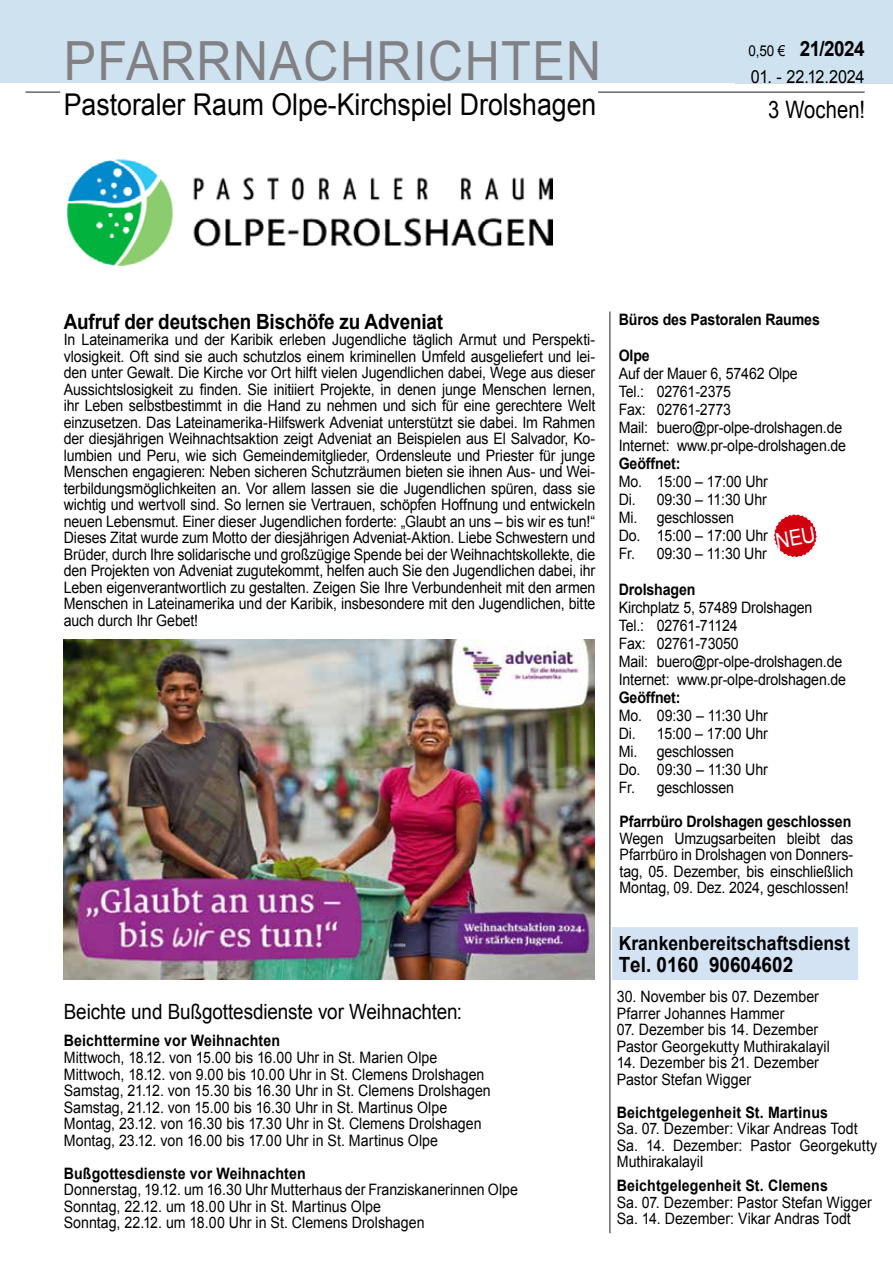
<style>
.page{position:relative;width:893px;height:1263px;background:#fff}
.page>*{position:absolute;margin:0;border:0;box-sizing:border-box;transform-origin:0 0}
.t1{font:54px "Arial";letter-spacing:.03em;color:#818084;scale:.9 1}
.t2{font:30px "Arial";color:#000;scale:.89 1}
.t3{font:24px "Arial";letter-spacing:.005em;color:#000;scale:.84 1}
.t4{font:700 21px "Arial";letter-spacing:-.01em;color:#000;scale:.9 1}
.t5{font:21px "Arial";letter-spacing:-.01em;color:#000;scale:.9 1}
.t6{font:700 19.5px "Arial";color:#000;scale:.9 1}
.t7{font:18px "Arial";letter-spacing:-.015em;color:#000;scale:.9 1}
.t8{font:15.75px/16.5px "Arial";letter-spacing:-.005em;color:#000;scale:.9 1}
.t9{font:700 15.75px "Arial";letter-spacing:.01em;color:#000;scale:.9 1}
.t10{font:700 15.75px "Arial";letter-spacing:-.01em;color:#000;scale:.9 1}
.s1{font-weight:400;font-size:15px}
</style>
<div class="page">
<img style="left:64px;top:640px;width:530px;height:339px">
<div style="left:0;top:0;width:893px;height:83px;background:#cfe2f0"></div>
<hr style="left:598px;top:91px;width:267px;height:2px;background:#68676c">
<hr style="left:609px;top:311px;width:2px;height:922px;background:#68676c">
<hr style="left:25px;top:91px;width:35px;height:2px;background:#68676c">
<div style="left:611px;top:926px;width:248px;height:55px;background:#d3e3f4;border:1px solid #fff"></div>
<img style="left:67px;top:159px;width:485px;height:106px">
<svg style="left:773px;top:513px;width:45px;height:45px"></svg>
<h1 class="t1" style="left:64px;top:26px;width:599px">PFARRNACHRICHTEN</h1>
<h2 class="t2" style="left:64px;top:85px;width:600px">Pastoraler Raum Olpe-Kirchspiel Drolshagen</h2>
<h3 class="t4" style="left:748px;top:34px;width:130px"><span class="s1">0,50 €</span> 21/2024</h3>
<p class="t7" style="left:751px;top:65px;width:128px">01. - 22.12.2024</p>
<h3 class="t3" style="left:768px;top:94px;width:117px">3 Wochen!</h3>
<h3 class="t4" style="left:64px;top:307px;width:423px">Aufruf der deutschen Bischöfe zu Adveniat</h3>
<p class="t8" style="left:64px;top:332px;width:592px;text-align:justify">In Lateinamerika und der Karibik erleben Jugendliche täglich Armut und Perspekti&shy;vlosigkeit. Oft sind sie auch schutzlos einem kriminellen Umfeld ausgeliefert und lei&shy;den unter Gewalt. Die Kirche vor Ort hilft vielen Jugendlichen dabei, Wege aus dieser Aussichtslosigkeit zu finden. Sie initiiert Projekte, in denen junge Menschen lernen, ihr Leben selbstbestimmt in die Hand zu nehmen und sich für eine gerechtere Welt einzusetzen. Das Lateinamerika-Hilfswerk Adveniat unterstützt sie dabei. Im Rahmen der diesjährigen Weihnachtsaktion zeigt Adveniat an Beispielen aus El Salvador, Ko&shy;lumbien und Peru, wie sich Gemeindemitglieder, Ordensleute und Priester für junge Menschen engagieren: Neben sicheren Schutzräumen bieten sie ihnen Aus- und Wei&shy;terbildungsmöglichkeiten an. Vor allem lassen sie die Jugendlichen spüren, dass sie wichtig und wertvoll sind. So lernen sie Vertrauen, schöpfen Hoffnung und entwickeln neuen Lebensmut. Einer dieser Jugendlichen forderte: „Glaubt an uns – bis wir es tun!“ Dieses Zitat wurde zum Motto der diesjährigen Adveniat-Aktion. Liebe Schwestern und Brüder, durch Ihre solidarische und großzügige Spende bei der Weihnachtskollekte, die den Projekten von Adveniat zugutekommt, helfen auch Sie den Jugendlichen dabei, ihr Leben eigenverantwortlich zu gestalten. Zeigen Sie Ihre Verbundenheit mit den armen Menschen in Lateinamerika und der Karibik, insbesondere mit den Jugendlichen, bitte auch durch Ihr Gebet!</p>
<h3 class="t5" style="left:64px;top:998px;width:444px">Beichte und Bußgottesdienste vor Weihnachten:</h3>
<p class="t9" style="left:64px;top:1030px;width:242px">Beichttermine vor Weihnachten</p>
<p class="t8" style="left:64px;top:1049px;width:476px">Mittwoch, 18.12. von 15.00 bis 16.00 Uhr in St. Marien Olpe Mittwoch, 18.12. von 9.00 bis 10.00 Uhr in St. Clemens Drolshagen Samstag, 21.12. von 15.30 bis 16.30 Uhr in St. Clemens Drolshagen Samstag, 21.12. von 15.00 bis 16.30 Uhr in St. Martinus Olpe Montag, 23.12. von 16.30 bis 17.30 Uhr in St. Clemens Drolshagen Montag, 23.12. von 16.00 bis 17.00 Uhr in St. Martinus Olpe</p>
<p class="t9" style="left:64px;top:1162px;width:270px">Bußgottesdienste vor Weihnachten</p>
<p class="t8" style="left:64px;top:1181px;width:506px">Donnerstag, 19.12. um 16.30 Uhr Mutterhaus der Franziskanerinnen Olpe<br>Sonntag, 22.12. um 18.00 Uhr in St. Martinus Olpe<br>Sonntag, 22.12. um 18.00 Uhr in St. Clemens Drolshagen</p>
<p class="t10" style="left:619px;top:309px;width:225px">Büros des Pastoralen Raumes</p>
<p class="t9" style="left:619px;top:345px;width:36px">Olpe</p>
<p class="t8" style="left:619px;top:365px;width:254px;line-height:18px">Auf der Mauer 6, 57462 Olpe<br>Tel.: 02761-2375<br>Fax: 02761-2773<br>Mail: buero@pr-olpe-drolshagen.de<br>Internet: www.pr-olpe-drolshagen.de</p>
<p class="t10" style="left:619px;top:453px;width:70px">Geöffnet:</p>
<p class="t8" style="left:619px;top:473px;width:167px;line-height:18px">Mo. 15:00 – 17:00 Uhr<br>Di. 09:30 – 11:30 Uhr<br>Mi. geschlossen<br>Do. 15:00 – 17:00 Uhr<br>Fr. 09:30 – 11:30 Uhr</p>
<p class="t10" style="left:619px;top:579px;width:87px">Drolshagen</p>
<p class="t8" style="left:619px;top:599px;width:254px;line-height:18px">Kirchplatz 5, 57489 Drolshagen<br>Tel.: 02761-71124<br>Fax: 02761-73050<br>Mail: buero@pr-olpe-drolshagen.de<br>Internet: www.pr-olpe-drolshagen.de</p>
<p class="t10" style="left:619px;top:687px;width:70px">Geöffnet:</p>
<p class="t8" style="left:619px;top:707px;width:167px;line-height:18px">Mo. 09:30 – 11:30 Uhr<br>Di. 15:00 – 17:00 Uhr<br>Mi. geschlossen<br>Do. 09:30 – 11:30 Uhr<br>Fr. geschlossen</p>
<p class="t10" style="left:619px;top:811px;width:259px">Pfarrbüro Drolshagen geschlossen</p>
<p class="t8" style="left:619px;top:830px;width:261px;text-align:justify">Wegen Umzugsarbeiten bleibt das Pfarrbüro in Drolshagen von Donners&shy;tag, 05. Dezember, bis einschließlich Montag, 09. Dez. 2024, geschlossen!</p>
<p class="t6" style="left:619px;top:930px;width:258px">Krankenbereitschaftsdienst</p>
<h3 class="t4" style="left:619px;top:951px;width:195px">Tel. 0160 90604602</h3>
<p class="t8" style="left:617px;top:988px;width:226px">30. November bis 07. Dezember<br>Pfarrer Johannes Hammer</p>
<p class="t8" style="left:617px;top:1021px;width:238px">07. Dezember bis 14. Dezember<br>Pastor Georgekutty Muthirakalayil</p>
<p class="t8" style="left:617px;top:1055px;width:226px">14. Dezember bis 21. Dezember<br>Pastor Stefan Wigger</p>
<p class="t9" style="left:617px;top:1102px;width:236px">Beichtgelegenheit St. Martinus</p>
<p class="t8" style="left:617px;top:1121px;width:291px">Sa. 07. Dezember: Vikar Andreas Todt<br>Sa. 14. Dezember: Pastor Georgekutty<br>Muthirakalayil</p>
<p class="t9" style="left:617px;top:1175px;width:236px">Beichtgelegenheit St. Clemens</p>
<p class="t8" style="left:617px;top:1194px;width:285px">Sa. 07. Dezember: Pastor Stefan Wigger<br>Sa. 14. Dezember: Vikar Andras Todt</p>
</div>
